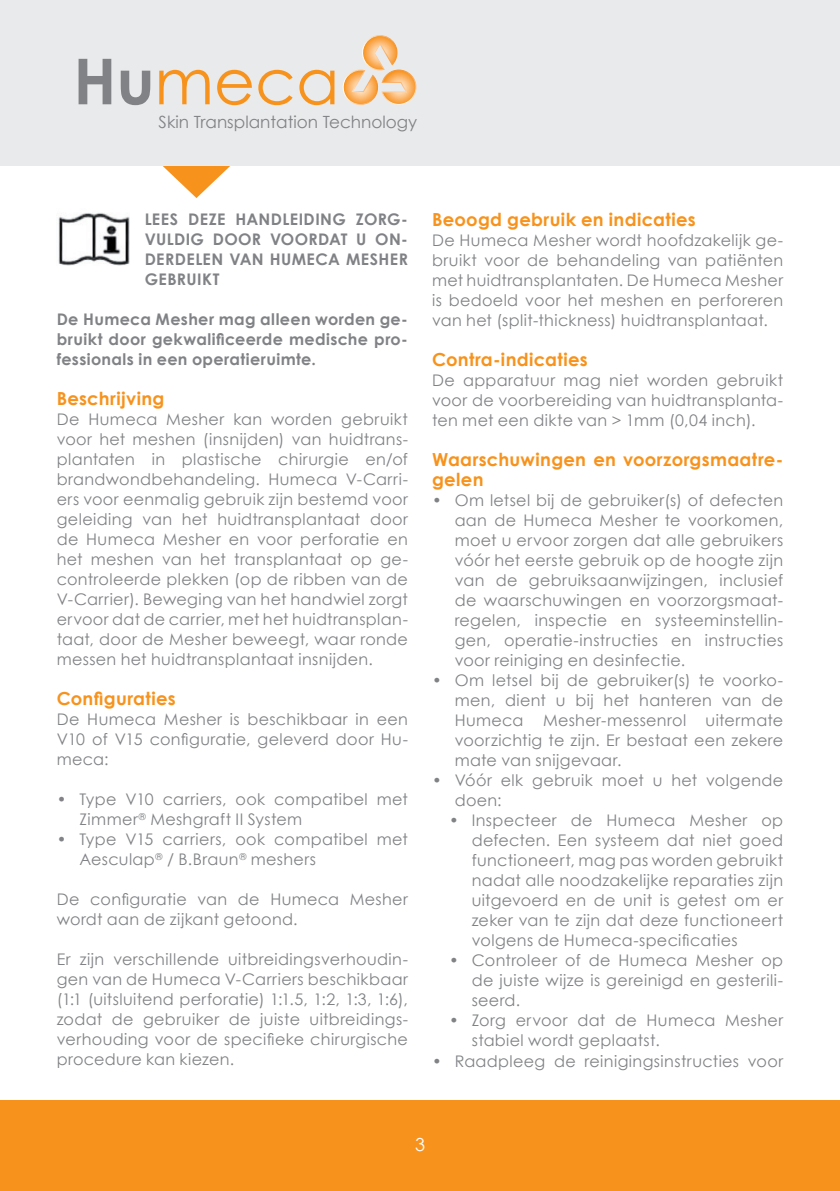
<style>
.page{position:relative;width:840px;height:1191px;background:#fff}
.page>*{position:absolute;margin:0;border:0;box-sizing:border-box;transform-origin:0 0}
.t1{font:63.2px "Century Gothic";color:#f7931d}
.t2{font:35.2px "Century Gothic";color:#f58e23}
.t3{font:700 18px/20px "Century Gothic";letter-spacing:.015em;color:#f7931d}
.t4{font:18px "Century Gothic";color:#fff}
.t5{font:16.8px "Century Gothic";color:#808285}
.t6{font:16px/20px "Century Gothic";letter-spacing:.02em;color:#808285;text-align:justify}
.t7{font:700 16px/20px "Century Gothic";letter-spacing:.02em;color:#808285;text-align:justify}
.s1{font-weight:700;color:#808285}
.s2{font-weight:700;color:#919398}
</style>
<div class="page">
<svg style="left:163px;top:166px;width:67px;height:32px"></svg>
<div style="left:0;top:0;width:839px;height:166px;background:#e9eaeb"></div>
<svg style="left:343px;top:35px;width:73px;height:70px"></svg>
<img style="left:58px;top:213px;width:72px;height:53px">
<div style="left:0;top:1100px;width:839px;height:91px;background:#f7931d"></div>
<p class="t1" style="left:73px;top:43px;width:267px"><span class="s1">Hu</span>meca</p>
<p class="t2" style="left:70px;top:80px;width:149px"><span class="s2">Hu</span>meca</p>
<p class="t5" style="left:158px;top:112px;width:260px">Skin Transplantation Technology</p>
<p class="t7" style="left:145px;top:208px;width:264px">LEES DEZE HANDLEIDING ZORG-VULDIG DOOR VOORDAT U ON-DERDELEN VAN HUMECA MESHER GEBRUIKT</p>
<p class="t7" style="left:57px;top:308px;width:352px">De Humeca Mesher mag alleen worden ge&shy;bruikt door gekwalificeerde medische pro&shy;fessionals in een operatieruimte.</p>
<p class="t3" style="left:57px;top:387px;width:109px">Beschrijving</p>
<p class="t6" style="left:57px;top:409px;width:352px">De Humeca Mesher kan worden gebruikt voor het meshen (insnijden) van huidtrans&shy;plantaten in plastische chirurgie en/of brandwondbehandeling. Humeca V-Carri&shy;ers voor eenmalig gebruik zijn bestemd voor geleiding van het huidtransplantaat door de Humeca Mesher en voor perforatie en het meshen van het transplantaat op ge&shy;controleerde plekken (op de ribben van de V-Carrier). Beweging van het handwiel zorgt ervoor dat de carrier, met het huidtransplan&shy;taat, door de Mesher beweegt, waar ronde messen het huidtransplantaat insnijden.</p>
<p class="t3" style="left:57px;top:687px;width:120px">Configuraties</p>
<p class="t6" style="left:57px;top:709px;width:352px">De Humeca Mesher is beschikbaar in een V10 of V15 configuratie, geleverd door Hu&shy;meca:</p>
<p class="t6" style="left:79px;top:789px;width:330px;text-indent:-23px">• Type V10 carriers, ook compatibel met<br>Zimmer<sup>®</sup> Meshgraft II System</p>
<p class="t6" style="left:79px;top:829px;width:330px;text-indent:-23px">• Type V15 carriers, ook compatibel met<br>Aesculap<sup>®</sup> / B.Braun<sup>®</sup> meshers</p>
<p class="t6" style="left:57px;top:889px;width:352px">De configuratie van de Humeca Mesher wordt aan de zijkant getoond.</p>
<p class="t6" style="left:57px;top:949px;width:352px">Er zijn verschillende uitbreidingsverhoudin&shy;gen van de Humeca V-Carriers beschikbaar (1:1 (uitsluitend perforatie) 1:1.5, 1:2, 1:3, 1:6), zodat de gebruiker de juiste uitbreidings&shy;verhouding voor de specifieke chirurgische procedure kan kiezen.</p>
<p class="t3" style="left:432px;top:209px;width:265px">Beoogd gebruik en indicaties</p>
<p class="t6" style="left:432px;top:230px;width:352px">De Humeca Mesher wordt hoofdzakelijk ge&shy;bruikt voor de behandeling van patiënten met huidtransplantaten. De Humeca Mesher is bedoeld voor het meshen en perforeren van het (split-thickness) huidtransplantaat.</p>
<p class="t3" style="left:432px;top:349px;width:157px">Contra-indicaties</p>
<p class="t6" style="left:432px;top:370px;width:352px">De apparatuur mag niet worden gebruikt voor de voorbereiding van huidtransplanta&shy;ten met een dikte van &gt; 1mm (0,04 inch).</p>
<p class="t3" style="left:432px;top:449px;width:352px">Waarschuwingen en voorzorgsmaatre&shy;gelen</p>
<p class="t6" style="left:454px;top:490px;width:330px;text-indent:-23px">• Om letsel bij de gebruiker(s) of defecten aan de Humeca Mesher te voorkomen, moet u ervoor zorgen dat alle gebruikers vóór het eerste gebruik op de hoogte zijn van de gebruiksaanwijzingen, inclusief de waarschuwingen en voorzorgsmaat&shy;regelen, inspectie en systeeminstellin&shy;gen, operatie-instructies en instructies voor reiniging en desinfectie.</p>
<p class="t6" style="left:454px;top:670px;width:330px;text-indent:-23px">• Om letsel bij de gebruiker(s) te voorko&shy;men, dient u bij het hanteren van de Humeca Mesher-messenrol uitermate voorzichtig te zijn. Er bestaat een zekere mate van snijgevaar.</p>
<p class="t6" style="left:454px;top:770px;width:330px;text-indent:-23px">• Vóór elk gebruik moet u het volgende doen:</p>
<p class="t6" style="left:471px;top:810px;width:313px;text-indent:-23px">• Inspecteer de Humeca Mesher op defecten. Een systeem dat niet goed functioneert, mag pas worden gebruikt nadat alle noodzakelijke reparaties zijn uitgevoerd en de unit is getest om er zeker van te zijn dat deze functioneert volgens de Humeca-specificaties</p>
<p class="t6" style="left:471px;top:950px;width:313px;text-indent:-23px">• Controleer of de Humeca Mesher op de juiste wijze is gereinigd en gesterili&shy;seerd.</p>
<p class="t6" style="left:471px;top:1010px;width:313px;text-indent:-23px">• Zorg ervoor dat de Humeca Mesher stabiel wordt geplaatst.</p>
<p class="t6" style="left:432px;top:1050px;width:352px">• Raadpleeg de reinigingsinstructies voor</p>
<p class="t4" style="left:415px;top:1131px;width:11px">3</p>
</div>
